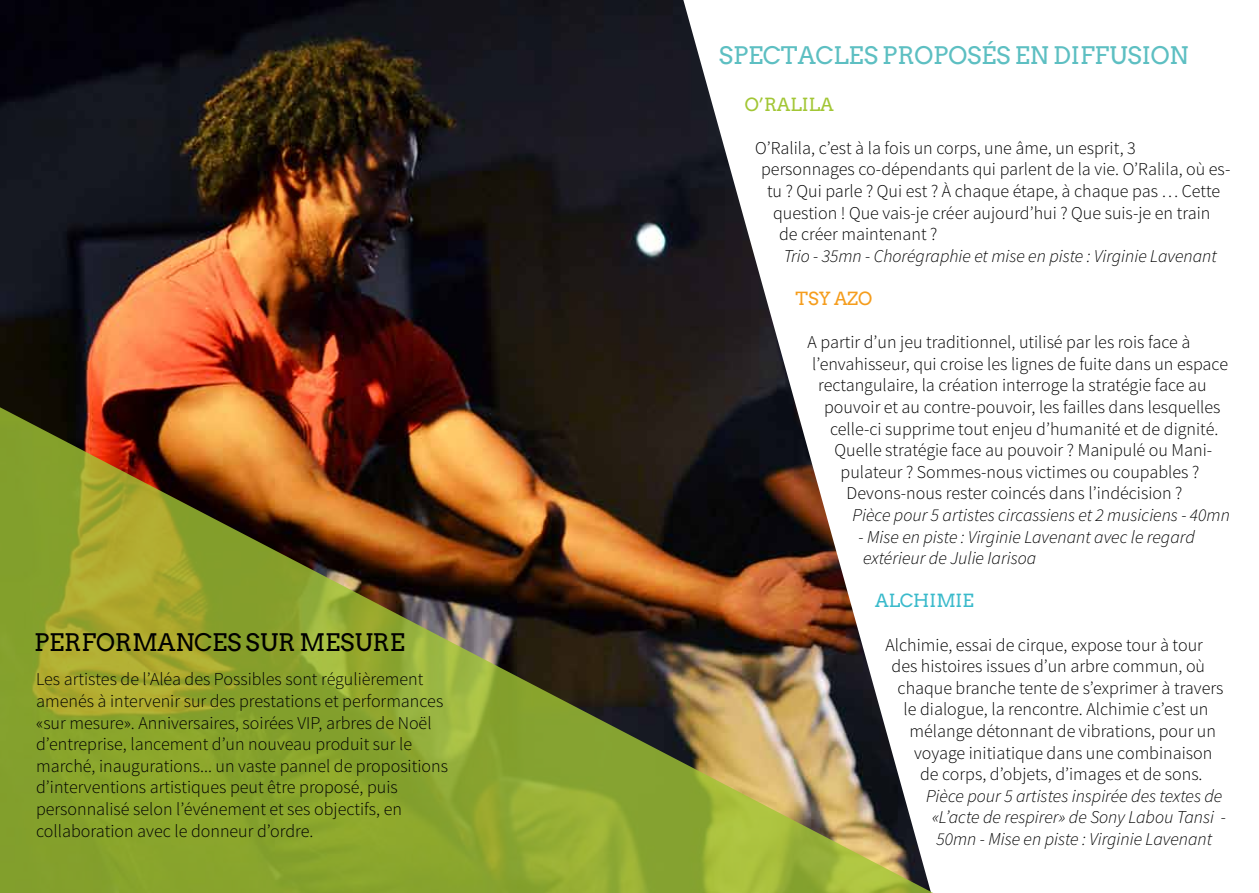
<style>
.page{position:relative;width:1259px;height:893px;background:#fff}
.page>*{position:absolute;margin:0;border:0;box-sizing:border-box;transform-origin:0 0}
.t1{font:24px "Twentytwelve Slab";color:#5dbfc2}
.t2{font:24px "Twentytwelve Slab";color:#000}
.t3{font:300 18px/21.6px "Source Sans Pro";color:#000}
.t4{font:italic 300 18px/21.6px "Source Sans Pro";color:#000}
.t5{font:18px "Twentytwelve Slab";color:#a2c635}
.t6{font:18px "Twentytwelve Slab";color:#3abacb}
.t7{font:18px "Twentytwelve Slab";color:#f59d1d}
</style>
<div class="page">
<img style="left:0;top:0;width:683px;height:393px">
<svg style="left:683px;top:0;width:110px;height:393px"></svg>
<img style="left:0;top:393px;width:933px;height:500px">
<h1 class="t2" style="left:34px;top:628px;width:372px">PERFORMANCES SUR MESURE</h1>
<p class="t3" style="left:36px;top:669px;width:413px">Les artistes de l’Aléa des Possibles sont régulièrement amenés à intervenir sur des prestations et performances «sur mesure». Anniversaires, soirées VIP, arbres de Noël d’entreprise, lancement d’un nouveau produit sur le marché, inaugurations... un vaste pannel de propositions d’interventions artistiques peut être proposé, puis personnalisé selon l’événement et ses objectifs, en collaboration avec le donneur d’ordre.</p>
<h1 class="t1" style="left:719px;top:41px;width:471px">SPECTACLES PROPOSÉS EN DIFFUSION</h1>
<p class="t5" style="left:744px;top:93px;width:91px">O’RALILA</p>
<p class="t3" style="left:755px;top:137px;width:382px">O’Ralila, c’est à la fois un corps, une âme, un esprit, 3</p>
<p class="t3" style="left:761px;top:159px;width:471px">personnages co-dépendants qui parlent de la vie. O’Ralila, où es-</p>
<p class="t3" style="left:767px;top:180px;width:454px">tu ? Qui parle ? Qui est ? À chaque étape, à chaque pas … Cette</p>
<p class="t3" style="left:773px;top:202px;width:439px">question ! Que vais-je créer aujourd’hui ? Que suis-je en train</p>
<p class="t3" style="left:779px;top:224px;width:160px">de créer maintenant ?</p>
<p class="t4" style="left:783px;top:245px;width:434px">Trio - 35mn - Chorégraphie et mise en piste : Virginie Lavenant</p>
<p class="t7" style="left:795px;top:288px;width:78px">TSY AZO</p>
<p class="t3" style="left:807px;top:332px;width:384px">A partir d’un jeu traditionnel, utilisé par les rois face à</p>
<p class="t3" style="left:812px;top:353px;width:417px">l’envahisseur, qui croise les lignes de fuite dans un espace</p>
<p class="t3" style="left:818px;top:375px;width:390px">rectangulaire, la création interroge la stratégie face au</p>
<p class="t3" style="left:824px;top:396px;width:398px">pouvoir et au contre-pouvoir, les failles dans lesquelles</p>
<p class="t3" style="left:830px;top:418px;width:390px">celle-ci supprime tout enjeu d’humanité et de dignité.</p>
<p class="t3" style="left:834px;top:440px;width:379px">Quelle stratégie face au pouvoir ? Manipulé ou Mani-</p>
<p class="t3" style="left:840px;top:461px;width:360px">pulateur ? Sommes-nous victimes ou coupables ?</p>
<p class="t3" style="left:846px;top:483px;width:337px">Devons-nous rester coincés dans l’indécision ?</p>
<p class="t4" style="left:852px;top:504px;width:379px">Pièce pour 5 artistes circassiens et 2 musiciens - 40mn</p>
<p class="t4" style="left:858px;top:526px;width:338px">- Mise en piste : Virginie Lavenant avec le regard extérieur de Julie Iarisoa</p>
<p class="t6" style="left:875px;top:590px;width:100px">ALCHIMIE</p>
<p class="t3" style="left:885px;top:634px;width:319px">Alchimie, essai de cirque, expose tour à tour</p>
<p class="t3" style="left:891px;top:656px;width:315px">des histoires issues d’un arbre commun, où</p>
<p class="t3" style="left:897px;top:677px;width:327px">chaque branche tente de s’exprimer à travers</p>
<p class="t3" style="left:903px;top:699px;width:306px">le dialogue, la rencontre. Alchimie c’est un</p>
<p class="t3" style="left:909px;top:720px;width:308px">mélange détonnant de vibrations, pour un</p>
<p class="t3" style="left:914px;top:742px;width:300px">voyage initiatique dans une combinaison</p>
<p class="t3" style="left:920px;top:764px;width:284px">de corps, d’objets, d’images et de sons.</p>
<p class="t4" style="left:926px;top:785px;width:301px;text-align:center">Pièce pour 5 artistes inspirée des textes de «L’acte de respirer» de Sony Labou Tansi -<br>50mn - Mise en piste : Virginie Lavenant</p>
</div>
